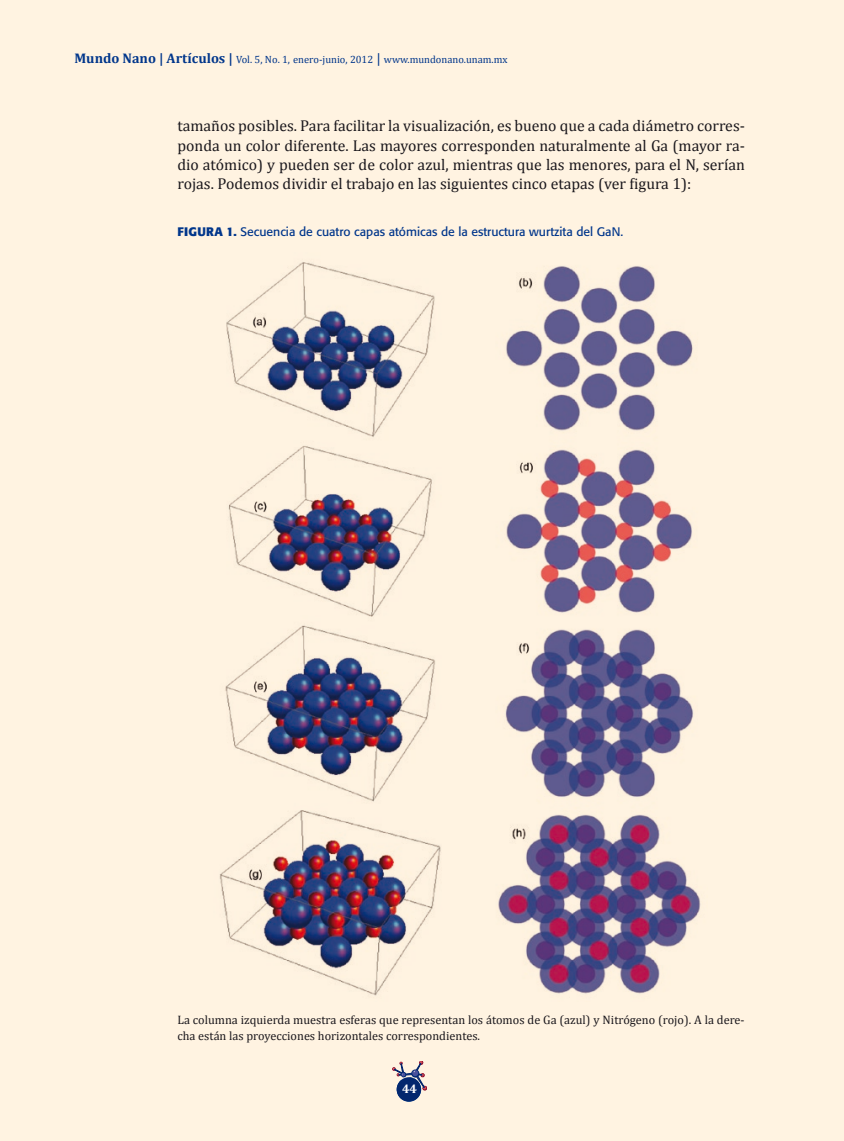
<style>
.page{position:relative;width:844px;height:1141px;background:#fff}
.page>*{position:absolute;margin:0;border:0;box-sizing:border-box;transform-origin:0 0}
.t1{font:15.75px/19.2px "Cambria";color:#1a171c;text-align:justify}
.t2{font:700 12.6px "Cambria";color:#fff}
.t3{font:12.25px/15.8px "Cambria";color:#1a171c}
.t4{font:12.25px "Formata";color:#00368b}
.t5{font:10.5px "Cambria";color:#00368b}
.s1{font-weight:700;font-size:14px}
.s2{font-size:14px}
.s3{font-weight:700}
</style>
<div class="page">
<div style="left:0;top:0;width:843px;height:1141px;background:#fff3e1"></div>
<svg style="left:392px;top:1061px;width:34px;height:41px"></svg>
<div style="left:396px;top:1077px;width:25px;height:25px;background:#03276e;border-radius:50%"></div>
<img style="left:219px;top:262px;width:482px;height:734px">
<p class="t5" style="left:74px;top:54px;width:434px"><span class="s1">Mundo Nano | Artículos |</span> Vol. 5, No. 1, enero-junio, 2012 <span class="s2">|</span> www.mundonano.unam.mx</p>
<p class="t1" style="left:177px;top:116px;width:569px">tamaños posibles. Para facilitar la visualización, es bueno que a cada diámetro corres&shy;ponda un color diferente. Las mayores corresponden naturalmente al Ga (mayor ra&shy;dio atómico) y pueden ser de color azul, mientras que las menores, para el N, serían rojas. Podemos dividir el trabajo en las siguientes cinco etapas (ver figura 1):</p>
<p class="t4" style="left:177px;top:224px;width:447px"><span class="s3">FIGURA 1.</span> Secuencia de cuatro capas atómicas de la estructura wurtzita del GaN.</p>
<p class="t3" style="left:177px;top:1012px;width:568px">La columna izquierda muestra esferas que representan los átomos de Ga (azul) y Nitrógeno (rojo). A la dere&shy;cha están las proyecciones horizontales correspondientes.</p>
<p class="t2" style="left:402px;top:1081px;width:16px">44</p>
</div>
